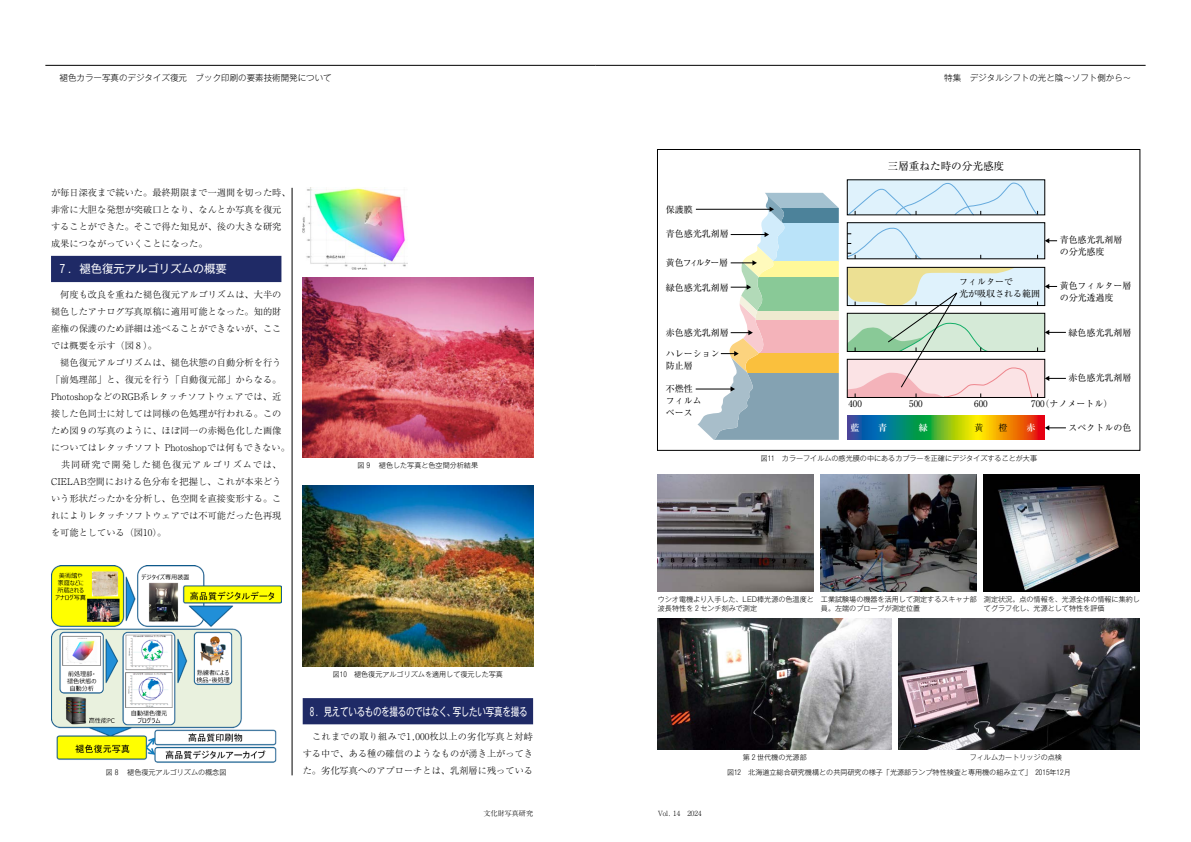
<style>
.page{position:relative;width:1191px;height:842px;background:#fff}
.page>*{position:absolute;margin:0;border:0;box-sizing:border-box;transform-origin:0 0}
.t1{font:11.3px "P Gothic MB101 Pr 6 N";letter-spacing:-.025em;color:#fff;scale:.75 1}
.t2{font:11.3px "P Gothic MB101 Pr 6 N";color:#fff}
.t3{font:10.6px "Ryumin Pr 6";color:#000}
.t4{font:300 9.2px/17px "P Ryumin Pr 6 N";color:#000}
.t5{font:9px/11.6px "Ryumin Pr 6";color:#000}
.t6{font:9px "Ryumin Pr 6";letter-spacing:-.165em;color:#000}
.t7{font:700 9px "Ryumin Pr 6";color:#fff}
.t8{font:300 8.5px "P Gothic MB101 Pr 6 N";color:#000}
.t9{font:300 7.1px/9.2px "P Gothic MB101 Pr 6 N";color:#000}
.t10{font:300 7.1px "P Ryumin Pr 6 N";color:#000}
</style>
<div class="page">
<div style="left:51px;top:256px;width:230px;height:26px;background:#1f2a66"></div>
<img style="left:303px;top:277px;width:230px;height:181px">
<img style="left:303px;top:485px;width:230px;height:182px">
<div style="left:303px;top:698px;width:230px;height:26px;background:#1f2a66"></div>
<img style="left:303px;top:188px;width:104px;height:82px">
<img style="left:51px;top:565px;width:230px;height:198px">
<hr style="left:45px;top:65px;width:550px;height:1px;background:#000">
<hr style="left:292px;top:188px;width:1px;height:587px;background:#000">
<div style="left:847px;top:180px;width:197px;height:35px;background:#dff2fc"></div>
<div style="left:847px;top:313px;width:197px;height:38px;background:#d5ead7"></div>
<div style="left:847px;top:223px;width:197px;height:36px;background:#dff2fc"></div>
<div style="left:847px;top:267px;width:197px;height:39px;background:#dff2fc"></div>
<div style="left:847px;top:359px;width:197px;height:38px;background:#fbe3e5"></div>
<svg style="left:847px;top:182px;width:191px;height:34px"></svg>
<svg style="left:846px;top:225px;width:76px;height:35px"></svg>
<svg style="left:847px;top:416px;width:197px;height:24px;background:#7c8e3e"></svg>
<div style="left:847px;top:222px;width:198px;height:37px;border:1px solid #000"></div>
<svg style="left:1044px;top:238px;width:13px;height:5px"></svg>
<svg style="left:1044px;top:284px;width:13px;height:5px"></svg>
<svg style="left:1044px;top:330px;width:22px;height:5px"></svg>
<svg style="left:1044px;top:376px;width:22px;height:5px"></svg>
<svg style="left:1044px;top:425px;width:22px;height:5px"></svg>
<hr style="left:696px;top:209px;width:74px;height:1px;background:#000">
<hr style="left:695px;top:389px;width:36px;height:1px;background:#000">
<svg style="left:697px;top:193px;width:142px;height:247px"></svg>
<svg style="left:847px;top:267px;width:191px;height:131px"></svg>
<div style="left:657px;top:149px;width:483px;height:302px;border:1px solid #000"></div>
<img style="left:658px;top:474px;width:156px;height:117px">
<img style="left:821px;top:474px;width:156px;height:117px">
<img style="left:984px;top:474px;width:156px;height:117px">
<img style="left:658px;top:619px;width:233px;height:131px">
<img style="left:899px;top:619px;width:241px;height:131px">
<hr style="left:595px;top:65px;width:550px;height:1px;background:#000">
<p class="t8" style="left:60px;top:71px;width:274px">褪色カラー写真のデジタイズ復元 ブック印刷の要素技術開発について</p>
<p class="t8" style="left:944px;top:71px;width:189px">特集　デジタルシフトの光と陰～ソフト側から～</p>
<p class="t4" style="left:51px;top:183px;width:241px">が毎日深夜まで続いた。最終期限まで一週間を切った時、非常に大胆な発想が突破口となり、なんとか写真を復元することができた。そこで得た知見が、後の大きな研究成果につながっていくことになった。</p>
<p class="t2" style="left:57px;top:260px;width:172px">₇．褪色復元アルゴリズムの概要</p>
<p class="t4" style="left:51px;top:286px;width:240px">　何度も改良を重ねた褪色復元アルゴリズムは、大半の褪色したアナログ写真原稿に適用可能となった。知的財産権の保護のため詳細は述べることができないが、ここでは概要を示す（図₈）。<br>　褪色復元アルゴリズムは、褪色状態の自動分析を行う「前処理部」と、復元を行う「自動復元部」からなる。<br>PhotoshopなどのRGB系レタッチソフトウェアでは、近接した色同士に対しては同様の色処理が行われる。このため図₉の写真のように、ほぼ同一の赤褐色化した画像についてはレタッチソフト Photoshopでは何もできない。　共同研究で開発した褪色復元アルゴリズムでは、<br>CIELAB空間における色分布を把握し、これが本来どういう形状だったかを分析し、色空間を直接変形する。これによりレタッチソフトウェアでは不可能だった色再現を可能としている（図10）。</p>
<p class="t9" style="left:358px;top:461px;width:122px">図₉　褪色した写真と色空間分析結果</p>
<p class="t5" style="left:666px;top:203px;width:28px">保護膜</p>
<p class="t5" style="left:666px;top:228px;width:64px">青色感光乳剤層</p>
<p class="t6" style="left:666px;top:256px;width:64px">黄色フィルター層</p>
<p class="t5" style="left:666px;top:281px;width:64px">緑色感光乳剤層</p>
<p class="t5" style="left:666px;top:326px;width:64px">赤色感光乳剤層</p>
<p class="t5" style="left:666px;top:347px;width:55px">ハレーション防止層</p>
<p class="t5" style="left:666px;top:383px;width:37px">不燃性フィルムベース</p>
<p class="t3" style="left:887px;top:158px;width:118px">三層重ねた時の分光感度</p>
<p class="t5" style="left:959px;top:275px;width:82px">フィルターで<br>光が吸収される範囲</p>
<p class="t5" style="left:1059px;top:234px;width:64px">青色感光乳剤層の分光感度</p>
<p class="t5" style="left:1059px;top:280px;width:73px">黄色フィルター層の分光透過度</p>
<p class="t5" style="left:1068px;top:326px;width:64px">緑色感光乳剤層</p>
<p class="t5" style="left:1068px;top:372px;width:64px">赤色感光乳剤層</p>
<p class="t5" style="left:848px;top:397px;width:15px">400</p>
<p class="t5" style="left:909px;top:397px;width:15px">500</p>
<p class="t5" style="left:974px;top:397px;width:15px">600</p>
<p class="t5" style="left:1031px;top:397px;width:83px">700（ナノメートル）</p>
<p class="t7" style="left:850px;top:421px;width:10px">藍</p>
<p class="t7" style="left:878px;top:421px;width:10px">青</p>
<p class="t7" style="left:919px;top:421px;width:10px">緑</p>
<p class="t5" style="left:974px;top:422px;width:10px">黄</p>
<p class="t5" style="left:998px;top:422px;width:10px">橙</p>
<p class="t7" style="left:1026px;top:421px;width:10px">赤</p>
<p class="t5" style="left:1068px;top:421px;width:64px">スペクトルの色</p>
<p class="t9" style="left:760px;top:453px;width:278px">図11　カラーフイルムの感光膜の中にあるカプラーを正確にデジタイズすることが大事</p>
<p class="t9" style="left:658px;top:594px;width:157px">ウシオ電機より入手した、LED棒光源の色温度と波長特性を₂センチ刻みで測定</p>
<p class="t9" style="left:821px;top:594px;width:157px">工業試験場の機器を活用して測定するスキャナ部員。左端のプローブが測定位置</p>
<p class="t9" style="left:984px;top:594px;width:157px">測定状況。点の情報を、光源全体の情報に集約してグラフ化し、光源として特性を評価</p>
<p class="t9" style="left:106px;top:767px;width:122px">図₈　褪色復元アルゴリズムの概念図</p>
<p class="t9" style="left:333px;top:670px;width:172px">図10　褪色復元アルゴリズムを適用して復元した写真</p>
<p class="t1" style="left:308px;top:702px;width:294px">₈．見えているものを撮るのではなく、写したい写真を撮る</p>
<p class="t4" style="left:303px;top:728px;width:232px;text-align:justify">　これまでの取り組みで1,000枚以上の劣化写真と対峙する中で、ある種の確信のようなものが湧き上がってきた。劣化写真へのアプローチとは、乳剤層に残っている</p>
<p class="t10" style="left:483px;top:808px;width:51px">文化財写真研究</p>
<p class="t10" style="left:658px;top:808px;width:45px">Vol. 14　2024</p>
<p class="t9" style="left:743px;top:753px;width:65px">第₂世代機の光源部</p>
<p class="t9" style="left:969px;top:753px;width:94px">フィルムカートリッジの点検</p>
<p class="t9" style="left:727px;top:767px;width:345px">図12　北海道立総合研究機構との共同研究の様子「光源部ランプ特性検査と専用機の組み立て」　2015年12月</p>
</div>
